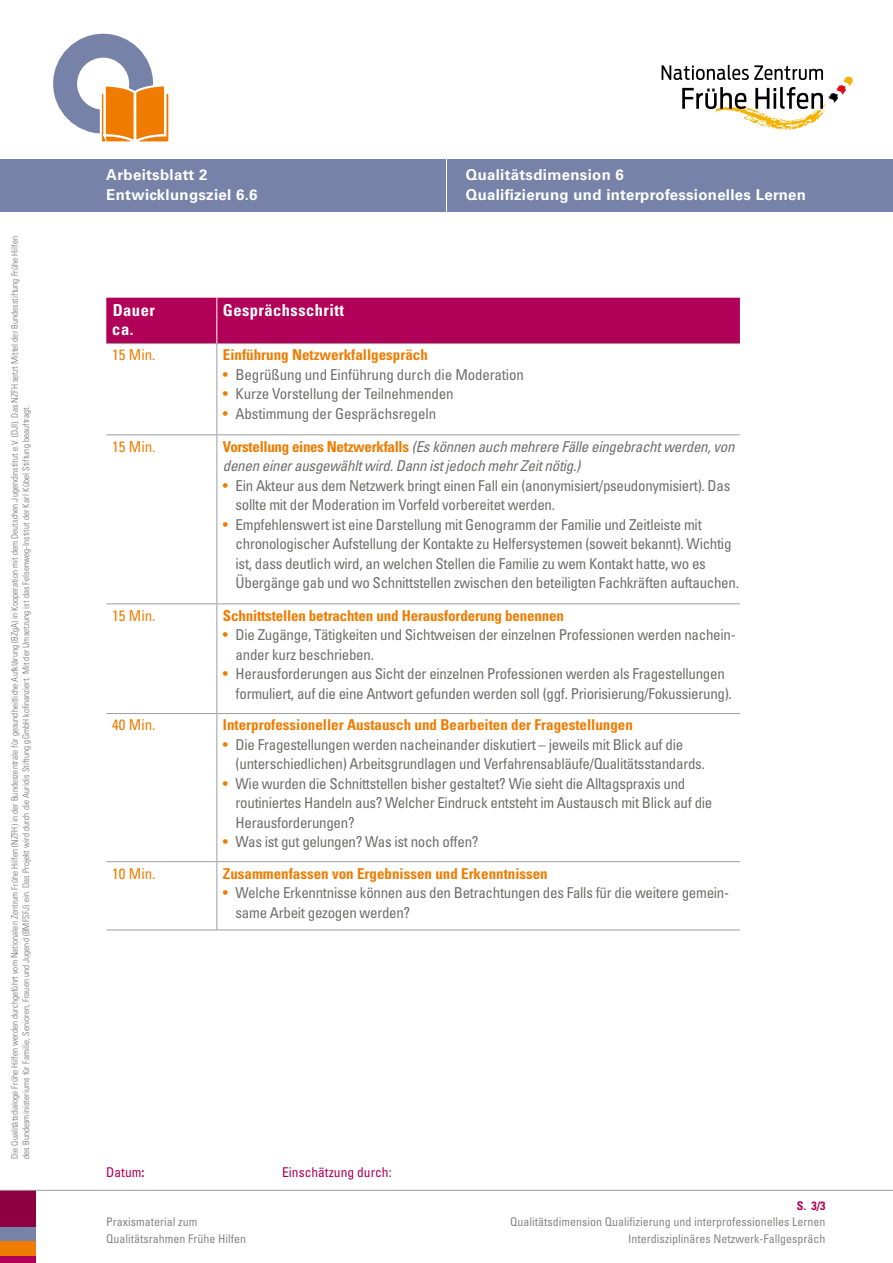
<style>
.page{position:relative;width:893px;height:1263px;background:#fff}
.page>*{position:absolute;margin:0;border:0;box-sizing:border-box;transform-origin:0 0}
.tabelle_kopf{font:700 condensed 16.5px/19.5px "Univers LT Std";letter-spacing:.025em;color:#fff}
.t1{font:condensed 15px/19.5px "Univers LT Std";letter-spacing:-.02em;color:#6f6f6e}
.t2{font:700 condensed 15px "Univers LT Std";color:#ef7c00}
.t3{font:italic condensed 15px/19.5px "Univers LT Std";letter-spacing:-.02em;color:#6f6f6e}
.t4{font:700 15px/19.5px "Univers LT Std";letter-spacing:.02em;color:#fff}
.Tabelle_orange{font:condensed 15px "Univers LT Std";color:#ef7c00}
.t5{font:condensed 13.5px "Univers LT Std";color:#b10057}
.t6{font:condensed 12px/16.5px "Univers LT Std";color:#878786;text-align:right}
.t7{font:700 condensed 12px "Univers LT Std";color:#b10057}
.p_47_light_6_7_5_Pt{font:300 condensed 9px/11.2px "Univers LT Std";letter-spacing:.01em;color:#6f6f6e}
.s1{font-size:15.3px;color:#ef7c00}
.s2{font-weight:700;font-style:normal;color:#ef7c00}
.s3{font-weight:700}
</style>
<div class="page">
<div style="left:0;top:1255px;width:35px;height:8px;background:#b10057"></div>
<div style="left:0;top:1191px;width:35px;height:36px;background:#8d0044"></div>
<div style="left:0;top:1227px;width:35px;height:14px;background:#7782a8"></div>
<div style="left:0;top:1241px;width:35px;height:14px;background:#ef7c00"></div>
<div style="left:0;top:159px;width:893px;height:53px;background:#7782a8"></div>
<hr style="left:446px;top:147px;width:1px;height:74px;background:#fff">
<hr style="left:0;top:1190px;width:893px;height:1px;background:#9c9d9d">
<div style="left:53px;top:34px;width:100px;height:100px;border:24px solid #7682a7;border-radius:50%"></div>
<svg style="left:98px;top:77px;width:71px;height:65px"></svg>
<svg style="left:662px;top:65px;width:191px;height:65px"></svg>
<div style="left:106px;top:298px;width:634px;height:45px;background:#b10057"></div>
<hr style="left:106px;top:343px;width:111px;height:1px;background:#9c9d9d">
<hr style="left:217px;top:343px;width:523px;height:1px;background:#9c9d9d">
<hr style="left:106px;top:434px;width:110px;height:1px;background:#9c9d9d">
<hr style="left:217px;top:434px;width:523px;height:1px;background:#9c9d9d">
<hr style="left:106px;top:603px;width:110px;height:1px;background:#9c9d9d">
<hr style="left:217px;top:603px;width:523px;height:1px;background:#9c9d9d">
<hr style="left:106px;top:713px;width:110px;height:1px;background:#9c9d9d">
<hr style="left:217px;top:713px;width:523px;height:1px;background:#9c9d9d">
<hr style="left:106px;top:861px;width:110px;height:1px;background:#9c9d9d">
<hr style="left:217px;top:861px;width:523px;height:1px;background:#9c9d9d">
<hr style="left:106px;top:929px;width:111px;height:1px;background:#9c9d9d">
<hr style="left:217px;top:929px;width:523px;height:1px;background:#9c9d9d">
<hr style="left:216px;top:344px;width:1px;height:91px;background:#9c9d9d">
<hr style="left:216px;top:435px;width:1px;height:169px;background:#9c9d9d">
<hr style="left:216px;top:604px;width:1px;height:109px;background:#9c9d9d">
<hr style="left:216px;top:713px;width:1px;height:149px;background:#9c9d9d">
<hr style="left:216px;top:862px;width:1px;height:67px;background:#9c9d9d">
<hr style="left:216px;top:298px;width:1px;height:45px;background:#fff">
<p class="p_47_light_6_7_5_Pt" style="left:9px;top:1159px;width:924px;rotate:-90deg">Die Qualitätsdialoge Frühe Hilfen werden durchgeführt vom Nationalen Zentrum Frühe Hilfen (NZFH) in der Bundeszentrale für gesundheitliche Aufklärung (BZgA) in Kooperation mit dem Deutschen Jugendinstitut e.V. (DJI). Das NZFH setzt Mittel der Bundesstiftung Frühe Hilfen des Bundesministeriums für Familie, Senioren, Frauen und Jugend (BMFSFJ) ein. Das Projekt wird durch die Auridis Stiftung gGmbH kofinanziert. Mit der Umsetzung ist das Felsenweg-Institut der Karl Kübel Stiftung beauftragt.</p>
<p class="t4" style="left:106px;top:165px;width:153px">Arbeitsblatt 2<br>Entwicklungsziel 6.6</p>
<p class="t4" style="left:466px;top:165px;width:342px">Qualitätsdimension 6<br>Qualifizierung und interprofessionelles Lernen</p>
<p class="tabelle_kopf" style="left:112px;top:300px;width:44px">Dauer ca.</p>
<p class="tabelle_kopf" style="left:223px;top:300px;width:123px">Gesprächsschritt</p>
<p class="Tabelle_orange" style="left:112px;top:346px;width:45px">15 Min.</p>
<p class="t2" style="left:223px;top:346px;width:207px">Einführung Netzwerkfallgespräch</p>
<p class="t1" style="left:223px;top:365px;width:303px"><span class="s1">•</span> Begrüßung und Einführung durch die Moderation</p>
<p class="t1" style="left:223px;top:384px;width:232px"><span class="s1">•</span> Kurze Vorstellung der Teilnehmenden</p>
<p class="t1" style="left:223px;top:404px;width:215px"><span class="s1">•</span> Abstimmung der Gesprächsregeln</p>
<p class="Tabelle_orange" style="left:112px;top:437px;width:45px">15 Min.</p>
<p class="t3" style="left:223px;top:436px;width:513px"><span class="s2">Vorstellung eines Netzwerkfalls</span> (Es können auch mehrere Fälle eingebracht werden, von denen einer ausgewählt wird. Dann ist jedoch mehr Zeit nötig.)</p>
<p class="t1" style="left:236px;top:475px;width:496px;text-indent:-13px"><span class="s1">•</span> Ein Akteur aus dem Netzwerk bringt einen Fall ein (anonymisiert/pseudonymisiert). Das sollte mit der Moderation im Vorfeld vorbereitet werden.</p>
<p class="t1" style="left:236px;top:514px;width:505px;text-indent:-13px"><span class="s1">•</span> Empfehlenswert ist eine Darstellung mit Genogramm der Familie und Zeitleiste mit chronologischer Aufstellung der Kontakte zu Helfersystemen (soweit bekannt). Wichtig ist, dass deutlich wird, an welchen Stellen die Familie zu wem Kontakt hatte, wo es Übergänge gab und wo Schnittstellen zwischen den beteiligten Fachkräften auftauchen.</p>
<p class="Tabelle_orange" style="left:112px;top:606px;width:45px">15 Min.</p>
<p class="t2" style="left:223px;top:606px;width:343px">Schnittstellen betrachten und Herausforderung benennen</p>
<p class="t1" style="left:236px;top:625px;width:502px;text-indent:-13px"><span class="s1">•</span> Die Zugänge, Tätigkeiten und Sichtweisen der einzelnen Professionen werden nachein&shy;ander kurz beschrieben.</p>
<p class="t1" style="left:236px;top:664px;width:498px;text-indent:-13px"><span class="s1">•</span> Herausforderungen aus Sicht der einzelnen Professionen werden als Fragestellungen formuliert, auf die eine Antwort gefunden werden soll (ggf. Priorisierung/Fokussierung).</p>
<p class="Tabelle_orange" style="left:112px;top:716px;width:45px">40 Min.</p>
<p class="t2" style="left:223px;top:716px;width:411px">Interprofessioneller Austausch und Bearbeiten der Fragestellungen</p>
<p class="t1" style="left:236px;top:735px;width:471px;text-indent:-13px"><span class="s1">•</span> Die Fragestellungen werden nacheinander diskutiert – jeweils mit Blick auf die (unterschiedlichen) Arbeitsgrundlagen und Verfahrensabläufe/Qualitätsstandards.</p>
<p class="t1" style="left:236px;top:774px;width:478px;text-indent:-13px"><span class="s1">•</span> Wie wurden die Schnittstellen bisher gestaltet? Wie sieht die Alltagspraxis und routiniertes Handeln aus? Welcher Eindruck entsteht im Austausch mit Blick auf die<br>Herausforderungen?</p>
<p class="t1" style="left:223px;top:832px;width:257px"><span class="s1">•</span> Was ist gut gelungen? Was ist noch offen?</p>
<p class="Tabelle_orange" style="left:112px;top:864px;width:45px">10 Min.</p>
<p class="t2" style="left:223px;top:864px;width:326px">Zusammenfassen von Ergebnissen und Erkenntnissen</p>
<p class="t1" style="left:236px;top:883px;width:493px;text-indent:-13px"><span class="s1">•</span> Welche Erkenntnisse können aus den Betrachtungen des Falls für die weitere gemein&shy;same Arbeit gezogen werden?</p>
<p class="t5" style="left:106px;top:1163px;width:40px">Datum<span class="s3">:</span></p>
<p class="t5" style="left:282px;top:1163px;width:111px">Einschätzung durch:</p>
<p class="t6" style="left:106px;top:1213px;width:141px;text-align:left">Praxismaterial zum<br>Qualitätsrahmen Frühe Hilfen</p>
<p class="t7" style="left:797px;top:1198px;width:30px">S. 3/3</p>
<p class="t6" style="left:510px;top:1213px;width:317px">Qualitätsdimension Qualifizierung und interprofessionelles Lernen<br>Interdisziplinäres Netzwerk-Fallgespräch</p>
</div>
